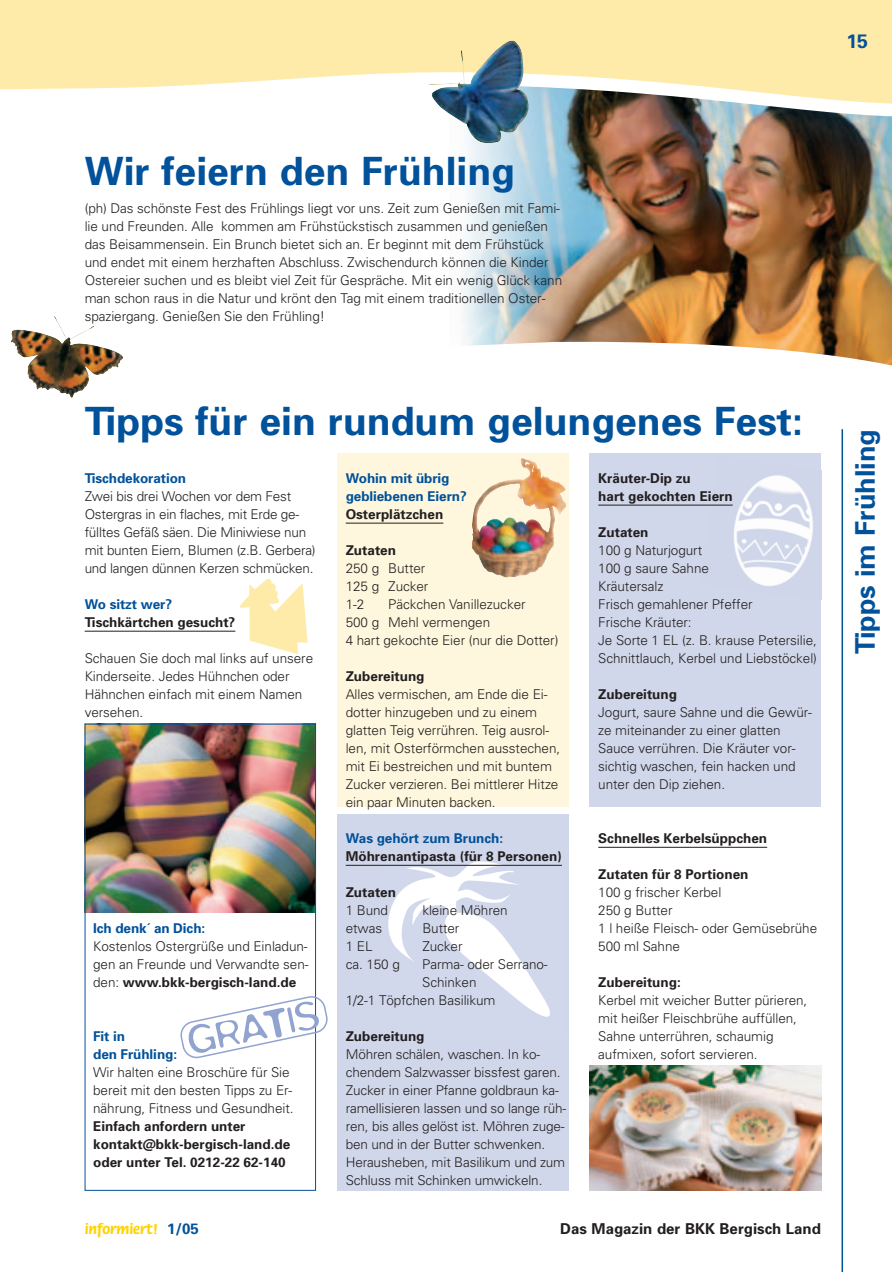
<style>
.page{position:relative;width:892px;height:1272px;background:#fff}
.page>*{position:absolute;margin:0;border:0;box-sizing:border-box;transform-origin:0 0}
.t1{font:700 39px "Univers";color:#01519b}
.t2{font:700 27px "Univers";color:#01519b}
.t3{font:700 19.5px "Univers";color:#01519b}
.t4{font:700 15px "Univers";color:#231f20}
.t5{font:700 15px "Flora";color:#fed304}
.t6{font:300 13.5px/18px "Univers";letter-spacing:-.005em;color:#231f20}
.t7{font:700 13.5px/18px "Univers";color:#231f20}
.t8{font:700 13.5px/18px "Univers";letter-spacing:-.005em;color:#01519b}
.s1{font-weight:700}
.s2{font-family:"Univers";color:#01519b}
</style>
<div class="page">
<img style="left:0;top:0;width:891px;height:1271px">
<h3 class="t3" style="left:845px;top:34px;width:23px">15</h3>
<h1 class="t1" style="left:85px;top:157px;width:432px">Wir feiern den Frühling</h1>
<p class="t6" style="left:85px;top:200px;width:479px">(ph) Das schönste Fest des Frühlings liegt vor uns. Zeit zum Genießen mit Fami&shy;lie und Freunden. Alle kommen am Frühstückstisch zusammen und genießen das Beisammensein. Ein Brunch bietet sich an. Er beginnt mit dem Frühstück und endet mit einem herzhaften Abschluss. Zwischendurch können die Kinder Ostereier suchen und es bleibt viel Zeit für Gespräche. Mit ein wenig Glück kann man schon raus in die Natur und krönt den Tag mit einem traditionellen Oster&shy;spaziergang. Genießen Sie den Frühling!</p>
<h1 class="t1" style="left:85px;top:407px;width:719px">Tipps für ein rundum gelungenes Fest:</h1>
<p class="t8" style="left:85px;top:470px;width:103px">Tischdekoration</p>
<p class="t6" style="left:85px;top:488px;width:232px">Zwei bis drei Wochen vor dem Fest Ostergras in ein flaches, mit Erde ge&shy;fülltes Gefäß säen. Die Miniwiese nun mit bunten Eiern, Blumen (z.B. Gerbera) und langen dünnen Kerzen schmücken.</p>
<p class="t8" style="left:85px;top:596px;width:89px">Wo sitzt wer?</p>
<p class="t7" style="left:85px;top:614px;width:152px">Tischkärtchen gesucht?</p>
<p class="t6" style="left:85px;top:650px;width:230px">Schauen Sie doch mal links auf unsere<br>Kinderseite. Jedes Hühnchen oder<br>Hähnchen einfach mit einem Namen versehen.</p>
<p class="t7" style="left:598px;top:470px;width:136px">Kräuter-Dip zu<br>hart gekochten Eiern</p>
<p class="t7" style="left:598px;top:524px;width:52px">Zutaten</p>
<p class="t6" style="left:598px;top:542px;width:220px">100 g Naturjogurt<br>100 g saure Sahne<br>Kräutersalz<br>Frisch gemahlener Pfeffer<br>Frische Kräuter:<br>Je Sorte 1 EL (z. B. krause Petersilie,<br>Schnittlauch, Kerbel und Liebstöckel)</p>
<p class="t7" style="left:598px;top:686px;width:80px">Zubereitung</p>
<p class="t6" style="left:598px;top:704px;width:215px">Jogurt, saure Sahne und die Gewür&shy;ze miteinander zu einer glatten<br>Sauce verrühren. Die Kräuter vor&shy;sichtig waschen, fein hacken und unter den Dip ziehen.</p>
<p class="t8" style="left:345px;top:470px;width:122px">Wohin mit übrig gebliebenen Eiern?</p>
<p class="t7" style="left:345px;top:506px;width:99px">Osterplätzchen</p>
<p class="t7" style="left:345px;top:542px;width:52px">Zutaten</p>
<p class="t6" style="left:345px;top:560px;width:84px">250 g Butter<br>125 g Zucker<br>1-2</p>
<p class="t6" style="left:345px;top:596px;width:214px;text-indent:43px">Päckchen Vanillezucker<br>500 g Mehl vermengen<br>4 hart gekochte Eier (nur die Dotter)</p>
<p class="t7" style="left:345px;top:668px;width:80px">Zubereitung</p>
<p class="t6" style="left:345px;top:686px;width:216px">Alles vermischen, am Ende die Ei&shy;dotter hinzugeben und zu einem glatten Teig verrühren. Teig ausrol&shy;len, mit Osterförmchen ausstechen, mit Ei bestreichen und mit buntem Zucker verzieren. Bei mittlerer Hitze ein paar Minuten backen.</p>
<p class="t8" style="left:345px;top:830px;width:159px">Was gehört zum Brunch:</p>
<p class="t7" style="left:345px;top:848px;width:217px">Möhrenantipasta (für 8 Personen)</p>
<p class="t7" style="left:345px;top:884px;width:52px">Zutaten</p>
<p class="t6" style="left:345px;top:902px;width:44px">1 Bund</p>
<p class="t6" style="left:422px;top:902px;width:87px">kleine Möhren</p>
<p class="t6" style="left:345px;top:920px;width:38px">etwas</p>
<p class="t6" style="left:422px;top:920px;width:39px">Butter</p>
<p class="t6" style="left:345px;top:938px;width:28px">1 EL</p>
<p class="t6" style="left:422px;top:938px;width:42px">Zucker</p>
<p class="t6" style="left:345px;top:956px;width:56px">ca. 150 g</p>
<p class="t6" style="left:422px;top:956px;width:127px">Parma- oder Serrano-</p>
<p class="t6" style="left:422px;top:974px;width:56px">Schinken</p>
<p class="t6" style="left:345px;top:992px;width:151px">1/2-1 Töpfchen Basilikum</p>
<p class="t7" style="left:345px;top:1028px;width:80px">Zubereitung</p>
<p class="t6" style="left:345px;top:1046px;width:222px">Möhren schälen, waschen. In ko&shy;chendem Salzwasser bissfest garen.<br>Zucker in einer Pfanne goldbraun ka&shy;ramellisieren lassen und so lange rüh&shy;ren, bis alles gelöst ist. Möhren zuge&shy;ben und in der Butter schwenken.<br>Herausheben, mit Basilikum und zum Schluss mit Schinken umwickeln.</p>
<p class="t7" style="left:598px;top:830px;width:170px">Schnelles Kerbelsüppchen</p>
<p class="t7" style="left:598px;top:866px;width:152px">Zutaten für 8 Portionen</p>
<p class="t6" style="left:598px;top:884px;width:220px">100 g frischer Kerbel<br>250 g Butter<br>1 l heiße Fleisch- oder Gemüsebrühe<br>500 ml Sahne</p>
<p class="t7" style="left:598px;top:974px;width:84px">Zubereitung:</p>
<p class="t6" style="left:598px;top:992px;width:210px">Kerbel mit weicher Butter pürieren, mit heißer Fleischbrühe auffüllen, Sahne unterrühren, schaumig aufmixen, sofort servieren.</p>
<p class="t8" style="left:93px;top:920px;width:113px">Ich denk´ an Dich:</p>
<p class="t6" style="left:93px;top:938px;width:217px;text-align:justify">Kostenlos Ostergrüße und Einladun&shy;gen an Freunde und Verwandte sen&shy;den: <span class="s1">www.bkk-bergisch-land.de</span></p>
<p class="t8" style="left:93px;top:1028px;width:85px">Fit in<br>den Frühling:</p>
<p class="t6" style="left:93px;top:1064px;width:202px">Wir halten eine Broschüre für Sie bereit mit den besten Tipps zu Er&shy;nährung, Fitness und Gesundheit.</p>
<p class="t7" style="left:93px;top:1118px;width:198px">Einfach anfordern unter kontakt@bkk-bergisch-land.de oder unter Tel. 0212-22 62-140</p>
<p class="t5" style="left:85px;top:1222px;width:116px">informiert! <span class="s2">1/05</span></p>
<p class="t4" style="left:560px;top:1222px;width:262px">Das Magazin der BKK Bergisch Land</p>
<h2 class="t2" style="left:855px;top:653px;width:226px;rotate:-90deg">Tipps im Frühling</h2>
</div>
